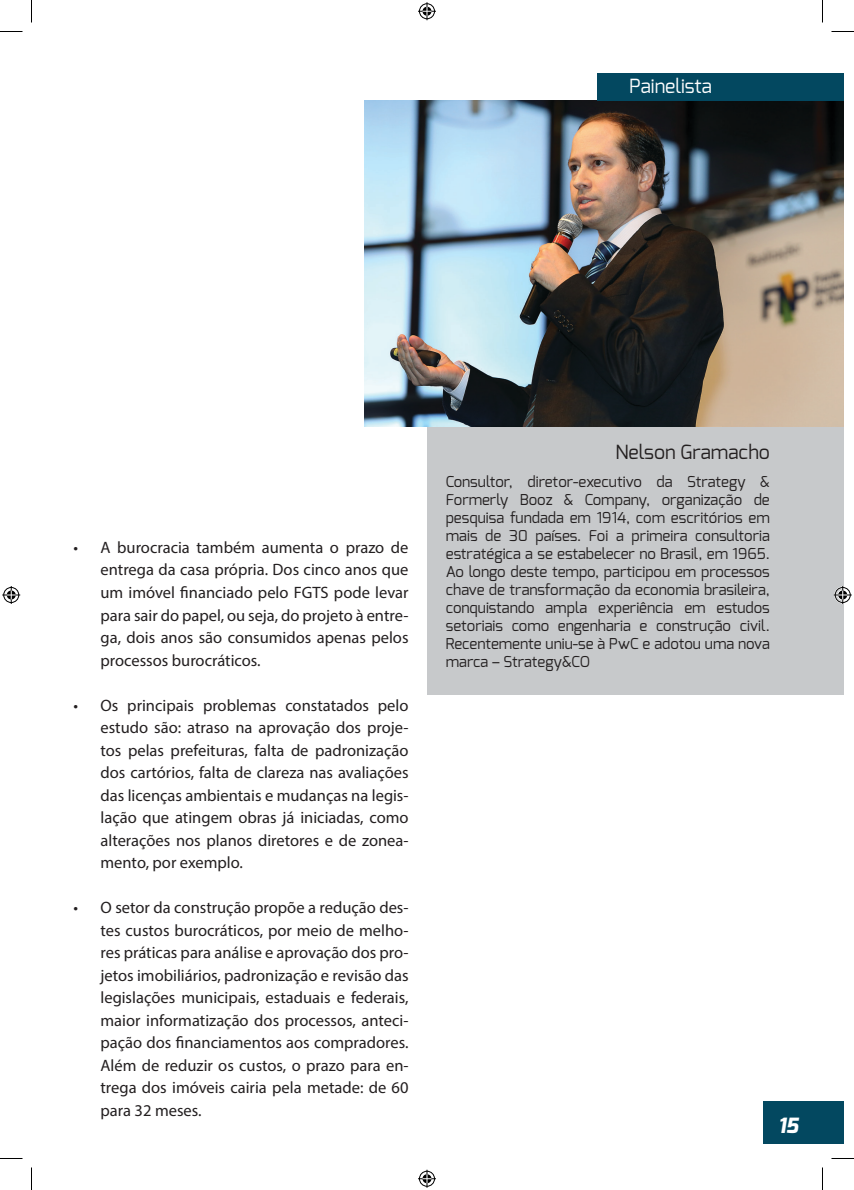
<style>
.page{position:relative;width:854px;height:1190px;background:#fff}
.page>*{position:absolute;margin:0;border:0;box-sizing:border-box;transform-origin:0 0}
.t1{font:italic 800 21px "Exo";color:#fff}
.t2{font:19.5px "Exo";color:#231f20}
.t3{font:19.5px "Exo";color:#fff}
.t4{font:16.5px/22.5px "Myriad Pro";color:#231f20;text-align:justify}
.t5{font:15px/18px "Exo";color:#231f20;text-align:justify}
</style>
<div class="page">
<div style="left:427px;top:249px;width:417px;height:446px;background:#c7c9cb"></div>
<img style="left:365px;top:100px;width:479px;height:326px">
<div style="left:597px;top:74px;width:247px;height:27px;background:#034860"></div>
<div style="left:763px;top:1101px;width:81px;height:42px;background:#034860"></div>
<svg style="left:0;top:31px;width:22px;height:1px"></svg>
<svg style="left:831px;top:31px;width:23px;height:1px"></svg>
<svg style="left:0;top:1158px;width:22px;height:1px"></svg>
<svg style="left:831px;top:1158px;width:23px;height:1px"></svg>
<svg style="left:31px;top:0;width:1px;height:22px"></svg>
<svg style="left:31px;top:1167px;width:1px;height:23px"></svg>
<svg style="left:822px;top:0;width:1px;height:22px"></svg>
<svg style="left:822px;top:1167px;width:1px;height:23px"></svg>
<svg style="left:418px;top:2px;width:18px;height:18px"></svg>
<svg style="left:418px;top:1170px;width:18px;height:18px"></svg>
<svg style="left:2px;top:586px;width:18px;height:18px"></svg>
<svg style="left:834px;top:586px;width:18px;height:18px"></svg>
<p class="t3" style="left:629px;top:74px;width:84px">Painelista</p>
<p class="t4" style="left:100px;top:536px;width:310px;text-indent:-27px">• A burocracia também aumenta o prazo de entrega da casa própria. Dos cinco anos que um imóvel financiado pelo FGTS pode levar para sair do papel, ou seja, do projeto à entre&shy;ga, dois anos são consumidos apenas pelos processos burocráticos.</p>
<p class="t4" style="left:100px;top:693px;width:310px;text-indent:-27px">• Os principais problemas constatados pelo estudo são: atraso na aprovação dos proje&shy;tos pelas prefeituras, falta de padronização dos cartórios, falta de clareza nas avaliações das licenças ambientais e mudanças na legis&shy;lação que atingem obras já iniciadas, como alterações nos planos diretores e de zonea&shy;mento, por exemplo.</p>
<p class="t4" style="left:100px;top:896px;width:310px;text-indent:-27px">• O setor da construção propõe a redução des&shy;tes custos burocráticos, por meio de melho&shy;res práticas para análise e aprovação dos pro&shy;jetos imobiliários, padronização e revisão das legislações municipais, estaduais e federais, maior informatização dos processos, anteci&shy;pação dos financiamentos aos compradores.<br>Além de reduzir os custos, o prazo para en&shy;trega dos imóveis cairia pela metade: de 60 para 32 meses.</p>
<p class="t2" style="left:615px;top:439px;width:156px">Nelson Gramacho</p>
<p class="t5" style="left:446px;top:473px;width:326px">Consultor, diretor-executivo da Strategy &amp; Formerly Booz &amp; Company, organização de pesquisa fundada em 1914, com escritórios em mais de 30 países. Foi a primeira consultoria estratégica a se estabelecer no Brasil, em 1965.<br>Ao longo deste tempo, participou em processos chave de transformação da economia brasileira, conquistando ampla experiência em estudos setoriais como engenharia e construção civil.<br>Recentemente uniu-se à PwC e adotou uma nova marca – Strategy&amp;CO</p>
<p class="t1" style="left:778px;top:1111px;width:22px">15</p>
</div>
